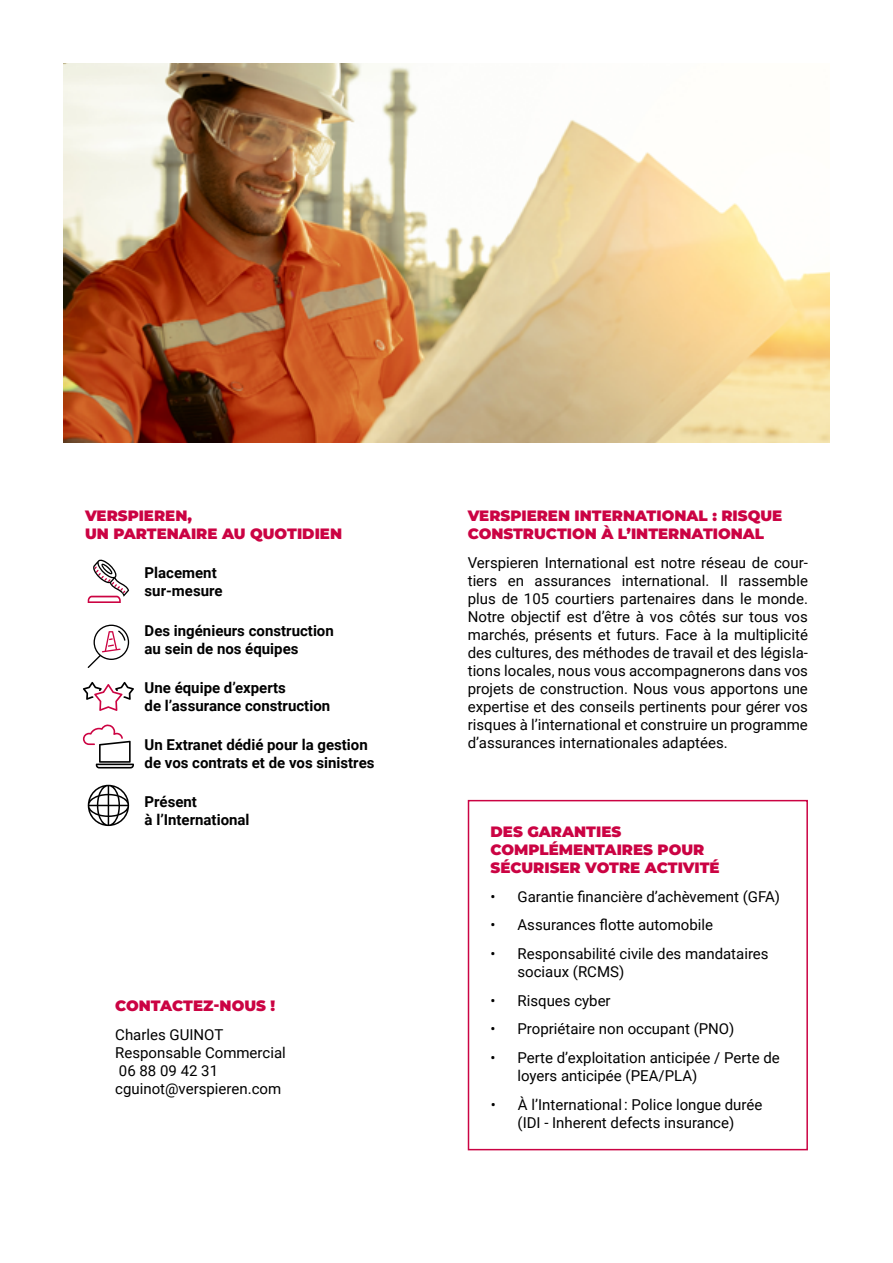
<style>
.page{position:relative;width:893px;height:1263px;background:#fff}
.page>*{position:absolute;margin:0;border:0;box-sizing:border-box;transform-origin:0 0}
.t1{font:15px/18px "Roboto";color:#000}
.t2{font:700 15px/18px "Roboto";color:#000}
.t3{font:900 15px/18px "Montserrat";color:#cb0343}
</style>
<div class="page">
<img style="left:64px;top:64px;width:765px;height:379px">
<div style="left:468px;top:800px;width:340px;height:350px;border:2px solid #cb0343"></div>
<svg style="left:88px;top:559px;width:41px;height:44px"></svg>
<svg style="left:88px;top:625px;width:41px;height:43px"></svg>
<svg style="left:83px;top:682px;width:51px;height:29px"></svg>
<svg style="left:83px;top:724px;width:51px;height:44px"></svg>
<svg style="left:88px;top:785px;width:41px;height:41px"></svg>
<p class="t3" style="left:85px;top:506px;width:259px">VERSPIEREN,<br>UN PARTENAIRE AU QUOTIDIEN</p>
<p class="t2" style="left:145px;top:563px;width:80px">Placement sur-mesure</p>
<p class="t2" style="left:145px;top:621px;width:191px">Des ingénieurs construction au sein de nos équipes</p>
<p class="t2" style="left:145px;top:678px;width:187px">Une équipe d’experts<br>de l’assurance construction</p>
<p class="t2" style="left:145px;top:735px;width:231px">Un Extranet dédié pour la gestion de vos contrats et de vos sinistres</p>
<p class="t2" style="left:145px;top:792px;width:106px">Présent<br>à l’International</p>
<p class="t3" style="left:115px;top:996px;width:161px">CONTACTEZ-NOUS !</p>
<p class="t1" style="left:115px;top:1025px;width:172px">Charles GUINOT<br>Responsable Commercial<br>06 88 09 42 31 cguinot@verspieren.com</p>
<p class="t3" style="left:468px;top:506px;width:316px">VERSPIEREN INTERNATIONAL : RISQUE<br>CONSTRUCTION À L’INTERNATIONAL</p>
<p class="t1" style="left:468px;top:553px;width:342px;text-align:justify">Verspieren International est notre réseau de cour&shy;tiers en assurances international. Il rassemble plus de 105 courtiers partenaires dans le monde.<br>Notre objectif est d’être à vos côtés sur tous vos marchés, présents et futurs. Face à la multiplicité des cultures, des méthodes de travail et des législa&shy;tions locales, nous vous accompagnerons dans vos projets de construction. Nous vous apportons une expertise et des conseils pertinents pour gérer vos risques à l’international et construire un programme d’assurances internationales adaptées.</p>
<p class="t3" style="left:490px;top:822px;width:231px">DES GARANTIES<br>COMPLÉMENTAIRES POUR<br>SÉCURISER VOTRE ACTIVITÉ</p>
<p class="t1" style="left:490px;top:887px;width:291px">• Garantie financière d’achèvement (GFA)</p>
<p class="t1" style="left:490px;top:915px;width:224px">• Assurances flotte automobile</p>
<p class="t1" style="left:517px;top:944px;width:253px;text-indent:-27px">• Responsabilité civile des mandataires sociaux (RCMS)</p>
<p class="t1" style="left:490px;top:991px;width:122px">• Risques cyber</p>
<p class="t1" style="left:490px;top:1019px;width:245px">• Propriétaire non occupant (PNO)</p>
<p class="t1" style="left:517px;top:1048px;width:264px;text-indent:-27px">• Perte d’exploitation anticipée / Perte de loyers anticipée (PEA/PLA)</p>
<p class="t1" style="left:491px;top:1095px;width:273px;text-align:center">• À l’International : Police longue durée (IDI - Inherent defects insurance)</p>
</div>
